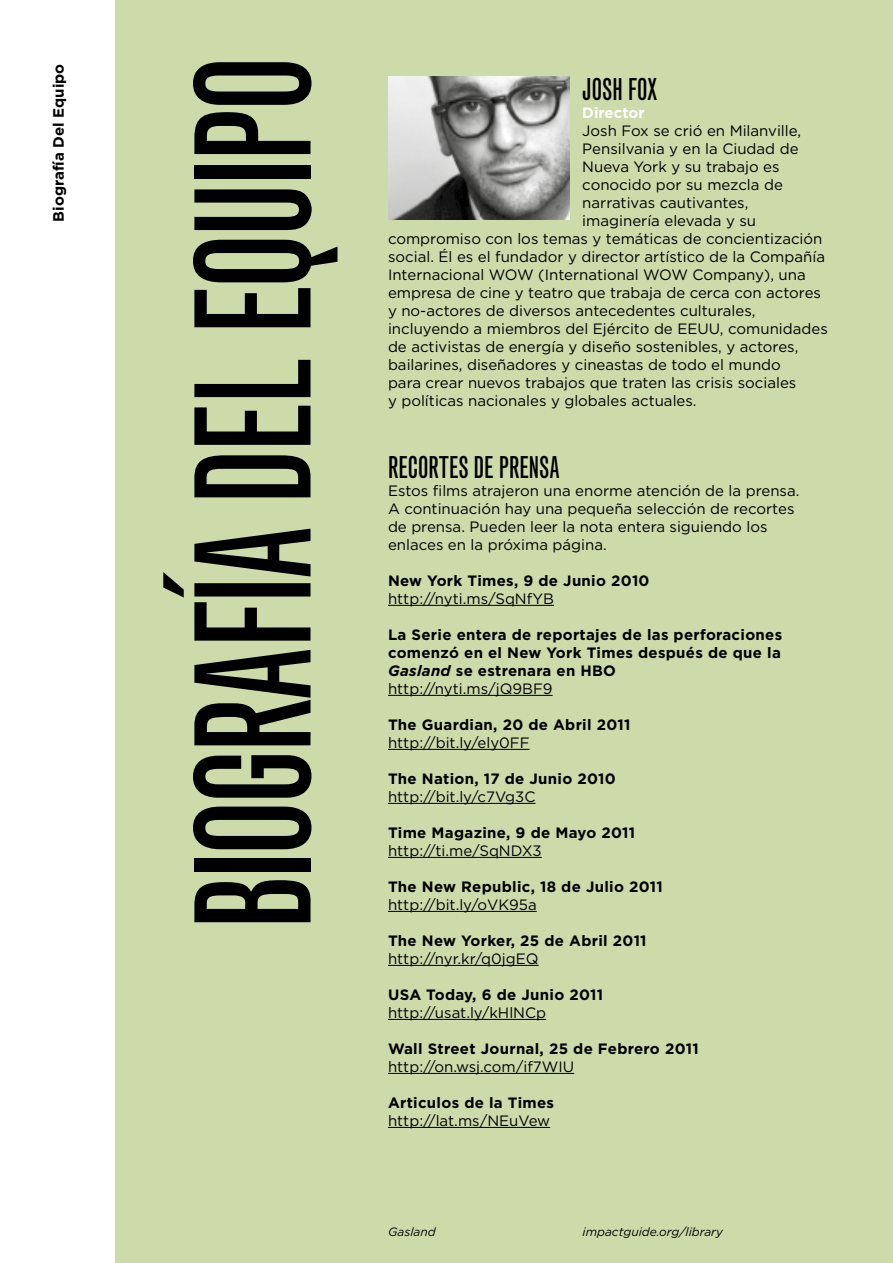
<style>
.page{position:relative;width:893px;height:1263px;background:#fff}
.page>*{position:absolute;margin:0;border:0;box-sizing:border-box;transform-origin:0 0}
.t1{font:extra-condensed 158.7px "Grotesque";letter-spacing:-.02em;color:#000}
.t2{font:extra-condensed 30px "Grotesque";color:#000}
.t3{font:15px/18px "Gotham";color:#000}
.t4{font:700 15px/18px "Gotham";letter-spacing:.02em;color:#000}
.t5{font:700 15px "Gotham";color:#000}
.t6{font:700 15px "Gotham";color:#fff}
.t7{font:italic 12px "Gotham";color:#000}
.s1{font-style:italic}
.s2{font-weight:400}
</style>
<div class="page">
<div style="left:116px;top:0;width:777px;height:1263px;background:#cddaaa"></div>
<hr style="left:388px;top:605px;width:166px;height:1px;background:#000">
<hr style="left:388px;top:695px;width:165px;height:1px;background:#000">
<hr style="left:388px;top:749px;width:142px;height:1px;background:#000">
<hr style="left:388px;top:803px;width:147px;height:1px;background:#000">
<hr style="left:388px;top:857px;width:154px;height:1px;background:#000">
<hr style="left:388px;top:911px;width:149px;height:1px;background:#000">
<hr style="left:388px;top:965px;width:151px;height:1px;background:#000">
<hr style="left:388px;top:1019px;width:158px;height:1px;background:#000">
<hr style="left:388px;top:1073px;width:186px;height:1px;background:#000">
<hr style="left:388px;top:1127px;width:162px;height:1px;background:#000">
<img style="left:388px;top:77px;width:182px;height:142px">
<p class="t5" style="left:50px;top:222px;width:159px;rotate:-90deg">Biografía Del Equipo</p>
<h1 class="t1" style="left:159px;top:930px;width:875px;rotate:-90deg">BIOGRAFÍA DEL EQUIPO</h1>
<h2 class="t2" style="left:582px;top:71px;width:77px">JOSH FOX</h2>
<p class="t6" style="left:582px;top:103px;width:64px">Director</p>
<p class="t3" style="left:582px;top:121px;width:220px">Josh Fox se crió en Milanville,</p>
<p class="t3" style="left:582px;top:139px;width:218px">Pensilvania y en la Ciudad de</p>
<p class="t3" style="left:582px;top:157px;width:199px">Nueva York y su trabajo es</p>
<p class="t3" style="left:582px;top:175px;width:202px">conocido por su mezcla de</p>
<p class="t3" style="left:582px;top:193px;width:168px">narrativas cautivantes,</p>
<p class="t3" style="left:582px;top:211px;width:175px">imaginería elevada y su</p>
<p class="t3" style="left:388px;top:229px;width:436px">compromiso con los temas y temáticas de concientización</p>
<p class="t3" style="left:388px;top:247px;width:439px">social. Él es el fundador y director artístico de la Compañía</p>
<p class="t3" style="left:388px;top:265px;width:419px">Internacional WOW (International WOW Company), una</p>
<p class="t3" style="left:388px;top:283px;width:435px">empresa de cine y teatro que trabaja de cerca con actores</p>
<p class="t3" style="left:388px;top:301px;width:369px">y no-actores de diversos antecedentes culturales,</p>
<p class="t3" style="left:388px;top:319px;width:441px">incluyendo a miembros del Ejército de EEUU, comunidades</p>
<p class="t3" style="left:388px;top:337px;width:412px">de activistas de energía y diseño sostenibles, y actores,</p>
<p class="t3" style="left:388px;top:355px;width:394px">bailarines, diseñadores y cineastas de todo el mundo</p>
<p class="t3" style="left:388px;top:373px;width:410px">para crear nuevos trabajos que traten las crisis sociales</p>
<p class="t3" style="left:388px;top:391px;width:310px">y políticas nacionales y globales actuales.</p>
<h2 class="t2" style="left:388px;top:449px;width:173px">RECORTES DE PRENSA</h2>
<p class="t3" style="left:388px;top:481px;width:413px">Estos films atrajeron una enorme atención de la prensa.<br>A continuación hay una pequeña selección de recortes de prensa. Pueden leer la nota entera siguiendo los enlaces en la próxima página.</p>
<p class="t4" style="left:388px;top:571px;width:263px">New York Times, 9 de Junio 2010</p>
<p class="t3" style="left:388px;top:589px;width:167px">http://nyti.ms/SqNfYB</p>
<p class="t4" style="left:388px;top:625px;width:396px">La Serie entera de reportajes de las perforaciones comenzó en el New York Times después de que la <span class="s1">Gasland</span> se estrenara en HBO <span class="s2">http://nyti.ms/jQ9BF9</span></p>
<p class="t4" style="left:388px;top:715px;width:244px">The Guardian, 20 de Abril 2011</p>
<p class="t3" style="left:388px;top:733px;width:143px">http://bit.ly/ely0FF</p>
<p class="t4" style="left:388px;top:769px;width:229px">The Nation, 17 de Junio 2010</p>
<p class="t3" style="left:388px;top:787px;width:149px">http://bit.ly/c7Vg3C</p>
<p class="t4" style="left:388px;top:823px;width:249px">Time Magazine, 9 de Mayo 2011</p>
<p class="t3" style="left:388px;top:841px;width:155px">http://ti.me/SqNDX3</p>
<p class="t4" style="left:388px;top:877px;width:276px">The New Republic, 18 de Julio 2011</p>
<p class="t3" style="left:388px;top:895px;width:150px">http://bit.ly/oVK95a</p>
<p class="t4" style="left:388px;top:931px;width:260px">The New Yorker, 25 de Abril 2011</p>
<p class="t3" style="left:388px;top:949px;width:152px">http://nyr.kr/q0jgEQ</p>
<p class="t4" style="left:388px;top:985px;width:217px">USA Today, 6 de Junio 2011</p>
<p class="t3" style="left:388px;top:1003px;width:160px">http://usat.ly/kHlNCp</p>
<p class="t4" style="left:388px;top:1039px;width:312px">Wall Street Journal, 25 de Febrero 2011</p>
<p class="t3" style="left:388px;top:1057px;width:188px">http://on.wsj.com/if7WIU</p>
<p class="t4" style="left:388px;top:1093px;width:168px">Articulos de la Times</p>
<p class="t3" style="left:388px;top:1111px;width:164px">http://lat.ms/NEuVew</p>
<p class="t7" style="left:388px;top:1224px;width:49px">Gasland</p>
<p class="t7" style="left:583px;top:1224px;width:142px">impactguide.org/library</p>
</div>
